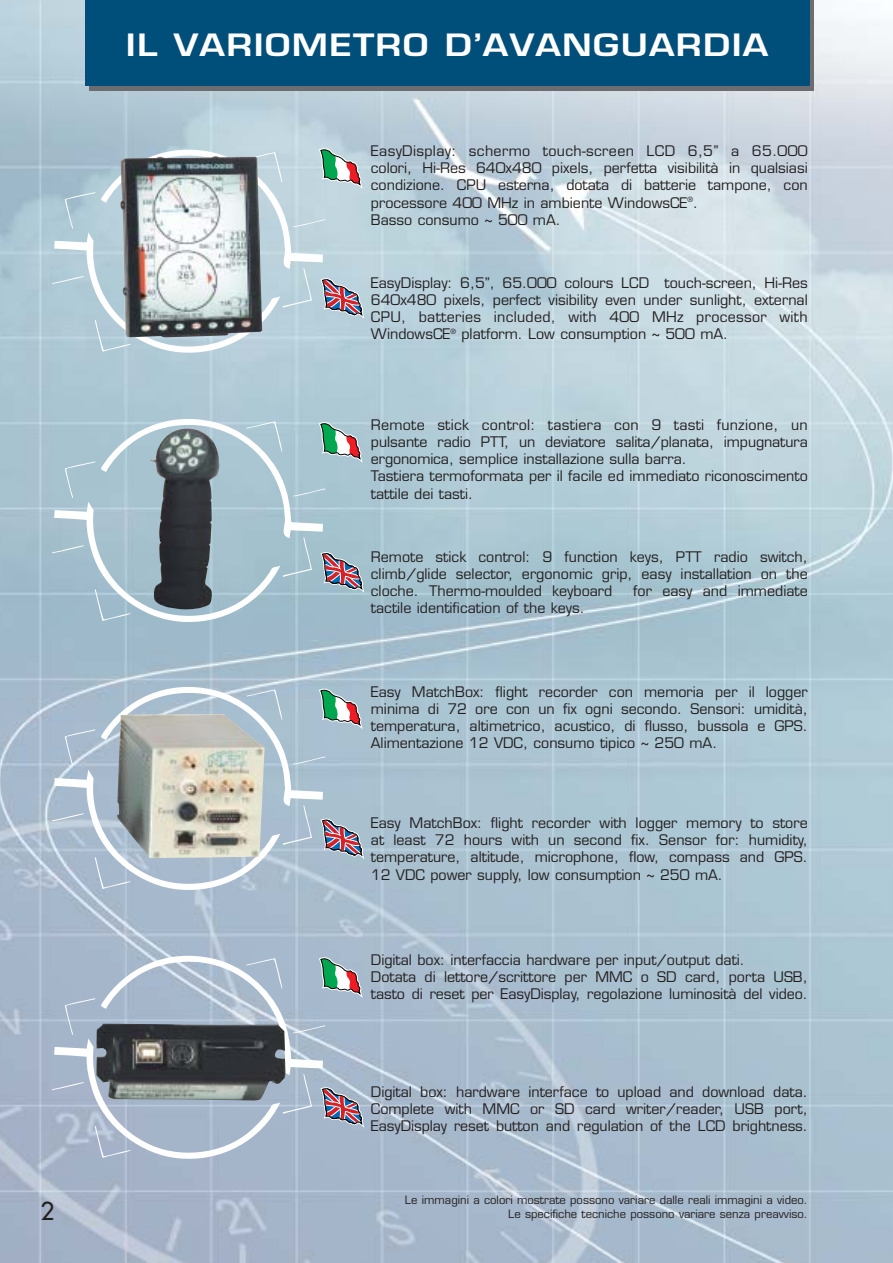
<style>
.page{position:relative;width:893px;height:1263px;background:#fff}
.page>*{position:absolute;margin:0;border:0;box-sizing:border-box;transform-origin:0 0}
.t1{font:600 30px "Eurostile";letter-spacing:.035em;color:#fff;scale:1.2 1}
.t2{font:24px "Futura";color:#231f1f}
.t3{font:14.25px/17.1px "Eurostile";color:#231f1f;text-align:justify}
.t4{font:11.25px/13.5px "Eurostile";color:#231f1f;text-align:right}
</style>
<div class="page">
<img style="left:0;top:0;width:892px;height:1263px">
<div style="left:90px;top:0;width:724px;height:91px;background:linear-gradient(to right,#6c6d70,#6c6d70)"></div>
<div style="left:85px;top:0;width:724px;height:85px;background:#004e7a"></div>
<svg style="left:52px;top:142px;width:313px;height:214px;background:#baced8"></svg>
<img style="left:120px;top:156px;width:142px;height:181px">
<svg style="left:52px;top:412px;width:313px;height:213px;background:#9cb2bc"></svg>
<svg style="left:52px;top:680px;width:313px;height:213px;background:#b3bfc6"></svg>
<svg style="left:52px;top:949px;width:313px;height:213px;background:#99a5b3"></svg>
<h2 class="t2" style="left:41px;top:1199px;width:15px">2</h2>
<h1 class="t1" style="left:126px;top:33px;width:537px">IL VARIOMETRO D’AVANGUARDIA</h1>
<p class="t3" style="left:371px;top:144px;width:438px;text-align:left">EasyDisplay: schermo touch-screen LCD 6,5” a 65.000 colori, Hi-Res 640x480 pixels, perfetta visibilità in qualsiasi condizione. CPU esterna, dotata di batterie tampone, con processore 400 MHz in ambiente WindowsCE<sup>®</sup>.<br>Basso consumo ~ 500 mA.</p>
<p class="t3" style="left:371px;top:276px;width:438px">EasyDisplay: 6,5”, 65.000 colours LCD touch-screen, Hi-Res 640x480 pixels, perfect visibility even under sunlight, external CPU, batteries included, with 400 MHz processor with WindowsCE<sup>®</sup> platform. Low consumption ~ 500 mA.</p>
<p class="t3" style="left:371px;top:418px;width:438px;text-align:left">Remote stick control: tastiera con 9 tasti funzione, un pulsante radio PTT, un deviatore salita/planata, impugnatura ergonomica, semplice installazione sulla barra.<br>Tastiera termoformata per il facile ed immediato riconoscimento tattile dei tasti.</p>
<p class="t3" style="left:371px;top:549px;width:438px">Remote stick control: 9 function keys, PTT radio switch, climb/glide selector, ergonomic grip, easy installation on the cloche. Thermo-moulded keyboard</p>
<p class="t3" style="left:633px;top:584px;width:176px">for easy and immediate</p>
<p class="t3" style="left:371px;top:601px;width:215px">tactile identification of the keys.</p>
<p class="t3" style="left:371px;top:684px;width:438px">Easy MatchBox: flight recorder con memoria per il logger minima di 72 ore con un fix ogni secondo. Sensori: umidità, temperatura, altimetrico, acustico, di flusso, bussola e GPS.<br>Alimentazione 12 VDC, consumo tipico ~ 250 mA.</p>
<p class="t3" style="left:371px;top:816px;width:438px">Easy MatchBox: flight recorder with logger memory to store at least 72 hours with un second fix. Sensor for: humidity, temperature, altitude, microphone, flow, compass and GPS.<br>12 VDC power supply, low consumption ~ 250 mA.</p>
<p class="t3" style="left:371px;top:953px;width:438px;text-align:left">Digital box: interfaccia hardware per input/output dati.<br>Dotata di lettore/scrittore per MMC o SD card, porta USB, tasto di reset per EasyDisplay, regolazione luminosità del video.</p>
<p class="t3" style="left:371px;top:1085px;width:438px">Digital box: hardware interface to upload and download data.<br>Complete with MMC or SD card writer/reader, USB port, EasyDisplay reset button and regulation of the LCD brightness.</p>
<p class="t4" style="left:405px;top:1194px;width:404px">Le immagini a colori mostrate possono variare dalle reali immagini a video.<br>Le specifiche tecniche possono variare senza preavviso.</p>
</div>
